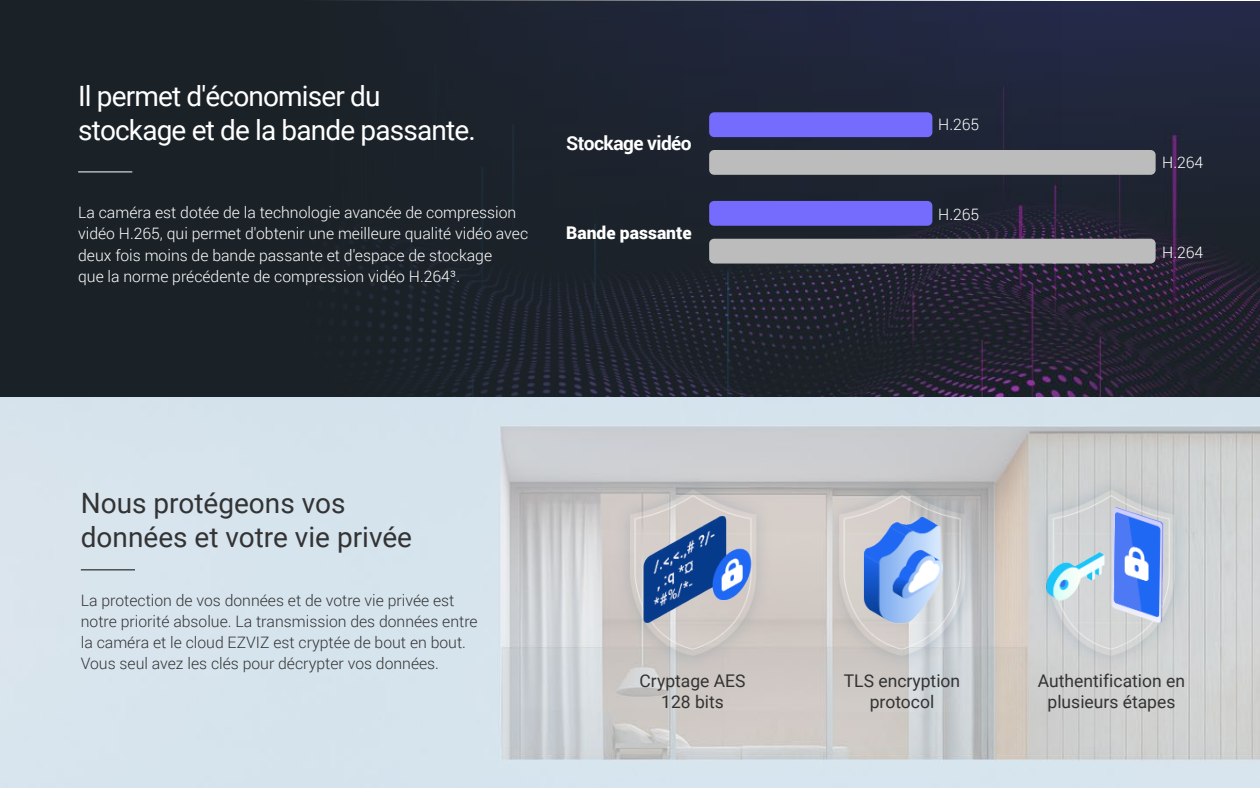
<style>
.page{position:relative;width:1260px;height:788px;background:#fff}
.page>*{position:absolute;margin:0;border:0;box-sizing:border-box;transform-origin:0 0}
.t1{font:28px/33.6px "Roboto";letter-spacing:-.03em;color:#fff}
.t2{font:28px/33.6px "Roboto";color:#333}
.t3{font:700 19.25px "Roboto";letter-spacing:-.03em;color:#fff}
.t4{font:17.5px/21px "Roboto";color:#333;text-align:center}
.t5{font:900 17.5px "Roboto";color:#fff}
.t6{font:300 15.75px/21px "Roboto";color:#fff}
.t7{font:300 15.75px/21px "Roboto";color:#333}
</style>
<div class="page">
<img style="left:0;top:1px;width:1260px;height:787px">
<img style="left:1034px;top:477px;width:154px;height:191px">
<img style="left:825px;top:477px;width:154px;height:191px">
<img style="left:615px;top:477px;width:155px;height:191px">
<svg style="left:0;top:0;width:1062px;height:397px;background:#1d232d"></svg>
<hr style="left:78px;top:171px;width:54px;height:1px;background:#fff">
<div style="left:709px;top:112px;width:223px;height:25px;background:#756bfd;border-radius:5px"></div>
<div style="left:709px;top:150px;width:447px;height:25px;background:#bcbcbc;border-radius:5px"></div>
<div style="left:709px;top:201px;width:223px;height:25px;background:#756bfd;border-radius:5px"></div>
<div style="left:709px;top:239px;width:447px;height:24px;background:#bcbcbc;border-radius:5px"></div>
<hr style="left:81px;top:569px;width:54px;height:1px;background:#050505">
<h1 class="t1" style="left:78px;top:78px;width:399px">Il permet d'économiser du stockage et de la bande passante.</h1>
<p class="t6" style="left:78px;top:202px;width:452px">La caméra est dotée de la technologie avancée de compression vidéo H.265, qui permet d'obtenir une meilleure qualité vidéo avec deux fois moins de bande passante et d'espace de stockage<br>que la norme précédente de compression vidéo H.264³.</p>
<p class="t3" style="left:566px;top:129px;width:127px">Stockage vidéo</p>
<p class="t5" style="left:566px;top:220px;width:127px">Bande passante</p>
<p class="t6" style="left:938px;top:113px;width:43px">H.265</p>
<p class="t6" style="left:938px;top:203px;width:43px">H.265</p>
<p class="t6" style="left:1162px;top:152px;width:43px">H.264</p>
<p class="t6" style="left:1162px;top:242px;width:43px">H.264</p>
<h1 class="t2" style="left:81px;top:485px;width:333px">Nous protégeons vos données et votre vie privée</h1>
<p class="t7" style="left:81px;top:589px;width:398px">La protection de vos données et de votre vie privée est notre priorité absolue. La transmission des données entre la caméra et le cloud EZVIZ est cryptée de bout en bout.<br>Vous seul avez les clés pour décrypter vos données.</p>
<p class="t4" style="left:640px;top:669px;width:107px">Cryptage AES<br>128 bits</p>
<p class="t4" style="left:844px;top:669px;width:118px">TLS encryption protocol</p>
<p class="t4" style="left:1038px;top:669px;width:149px">Authentification en plusieurs étapes</p>
</div>
